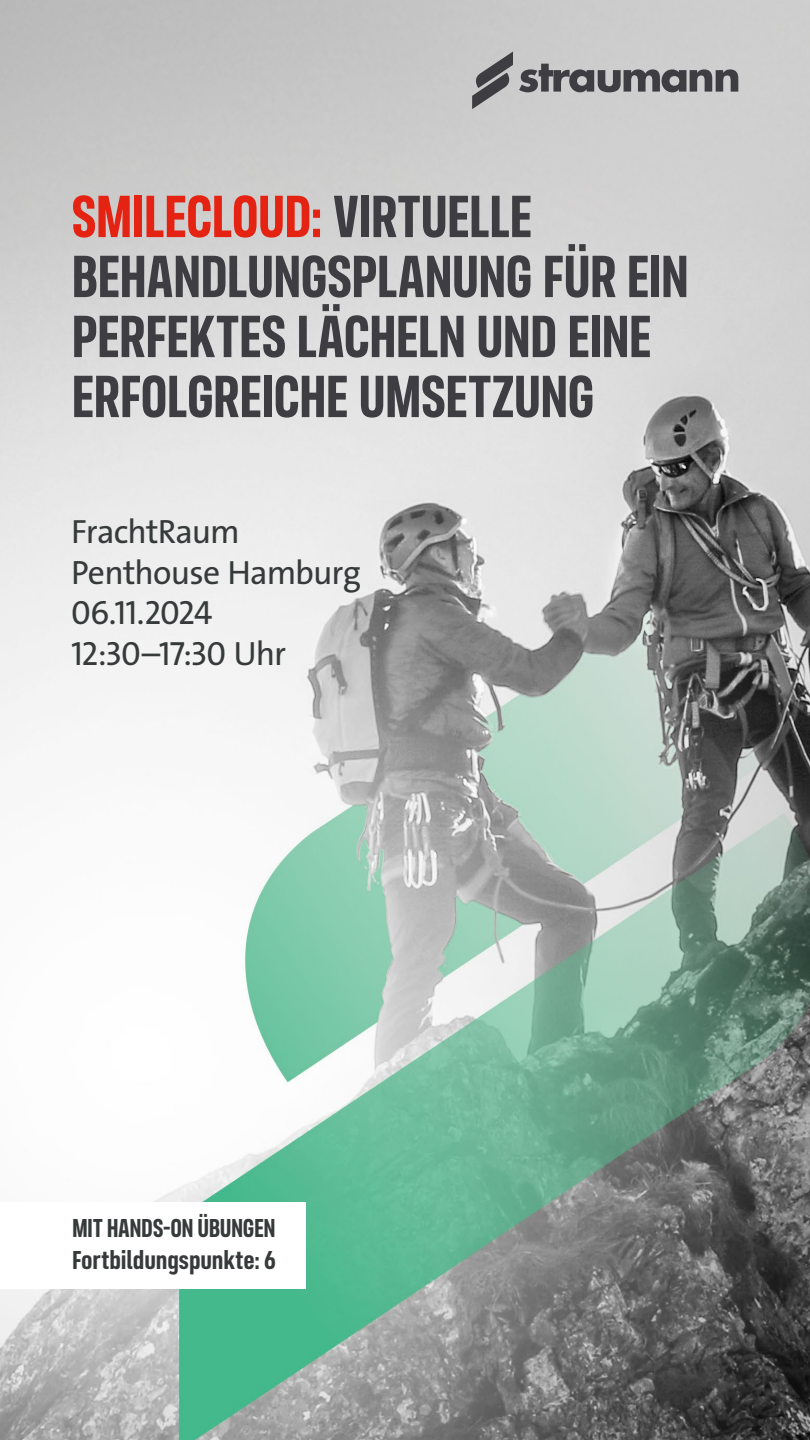
<style>
.page{position:relative;width:810px;height:1440px;background:#fff}
.page>*{position:absolute;margin:0;border:0;box-sizing:border-box;transform-origin:0 0}
.t1{font:700 60px/60px "FS Industrie Cd";letter-spacing:-.02em;color:#3d3d42}
.t2{font:33.75px/40.5px "The Sans LP5 Plain";letter-spacing:-.03em;color:#373a3b}
.t3{font:700 26.17px/31.3px "FS Industrie Cd";letter-spacing:-.01em;color:#373a3b}
.s1{color:#e42313}
</style>
<div class="page">
<img style="left:0;top:0;width:810px;height:1440px">
<svg style="left:519px;top:64px;width:219px;height:28px;background:#818183"></svg>
<svg style="left:472px;top:52px;width:41px;height:57px;background:#8f8f91"></svg>
<div style="left:0;top:1203px;width:305px;height:86px;background:#fff"></div>
<p class="t1" style="left:71px;top:186px;width:620px"><span class="s1">SMILECLOUD:</span> VIRTUELLE<br>BEHANDLUNGSPLANUNG FÜR EIN<br>PERFEKTES LÄCHELN UND EINE<br>ERFOLGREICHE UMSETZUNG</p>
<p class="t2" style="left:71px;top:512px;width:291px">FrachtRaum<br>Penthouse Hamburg<br>06.11.2024<br>12:30–17:30 Uhr</p>
<p class="t3" style="left:72px;top:1212px;width:206px">MIT HANDS-ON ÜBUNGEN<br>Fortbildungspunkte: 6</p>
</div>
